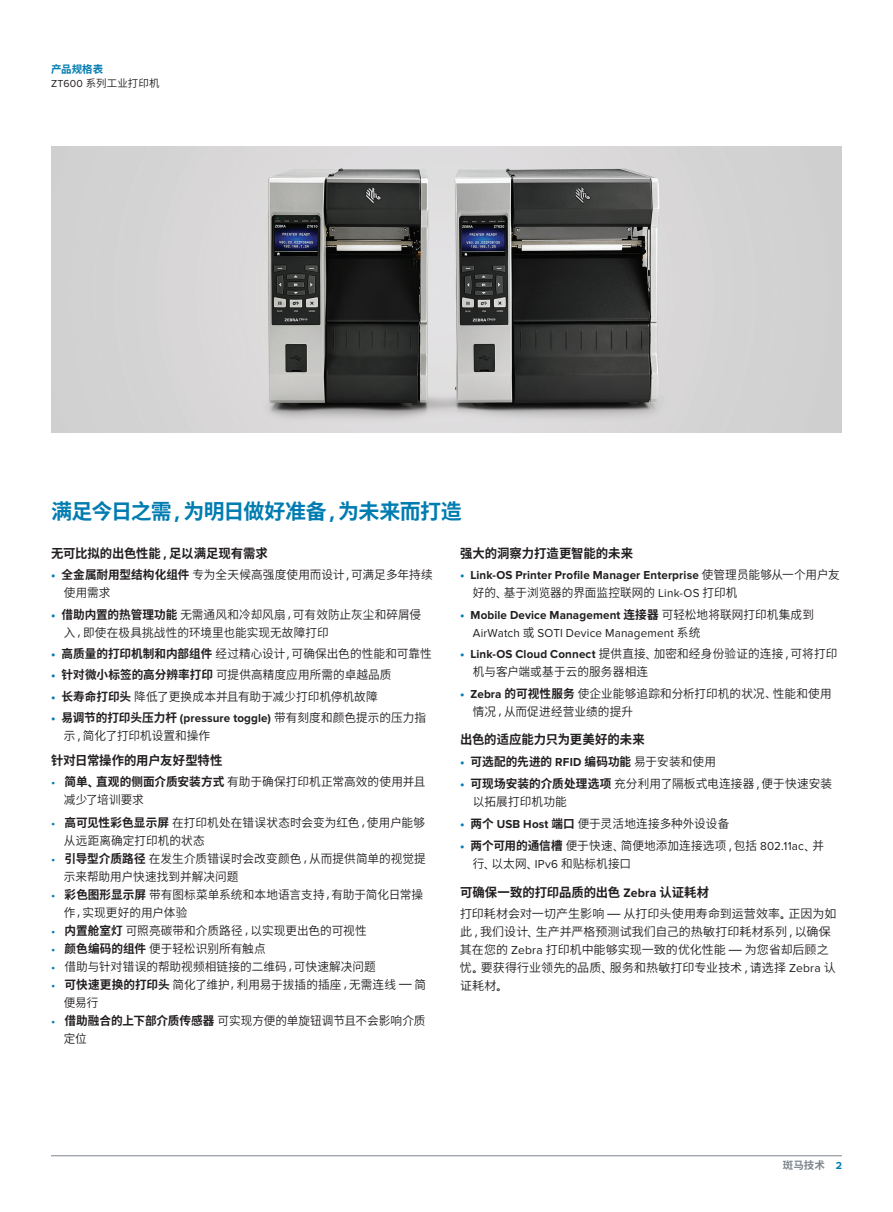
<style>
.page{position:relative;width:893px;height:1212px;background:#fff}
.page>*{position:absolute;margin:0;border:0;box-sizing:border-box;transform-origin:0 0}
.t1{font:700 21px "Source Han Sans CN";letter-spacing:-.035em;color:#007cb1}
.t2{font:700 12.75px "Source Han Sans CN";letter-spacing:-.005em;color:#231f20}
.t3{font:12px/18px "Source Han Sans CN";letter-spacing:.005em;color:#231f20}
.t4{font:700 12px "Proxima Nova";letter-spacing:.01em;color:#231f20}
.t5{font:12px/18px "Proxima Nova";letter-spacing:.015em;color:#231f20}
.t6{font:700 12px "Source Han Sans CN";letter-spacing:.005em;color:#231f20}
.t7{font:10.5px/14.2px "Source Han Sans CN";letter-spacing:.005em;color:#231f20}
.t8{font:700 10.5px "Source Han Sans CN";color:#7e868d}
.s1{font-weight:700;color:#007cb1}
.s2{font-family:"Proxima Nova"}
.s3{font-family:"Microsoft Ya Hei"}
.s4{font-family:"Proxima Nova";font-weight:700;font-size:12.75px;color:#007cb1}
.s5{font-weight:700}
.s6{font-size:12.75px;color:#007cb1}
.s7{font-family:"Source Han Sans CN"}
.s8{font-family:"Source Han Sans CN";font-weight:400}
.s9{font-family:"Proxima Nova";color:#007cb1}
.s10{font-family:"Microsoft Ya Hei";font-weight:700}
.s11{font-weight:700;font-size:12.75px;color:#007cb1}
.s12{font-family:"Source Han Sans CN";font-weight:700}
.s13{font-family:"Microsoft Ya Hei";font-weight:400}
.s14{font-family:"Proxima Nova";font-weight:700}
.s15{font-family:"Proxima Nova";font-size:12.75px;color:#007cb1}
.s16{font-weight:400}
</style>
<div class="page">
<img style="left:51px;top:146px;width:791px;height:287px">
<hr style="left:51px;top:1155px;width:791px;height:1px;background:#7e868d">
<p class="t7" style="left:51px;top:62px;width:110px"><span class="s1">产品规格表<br></span><span class="s2">ZT600</span> 系列工业打印机</p>
<h1 class="t1" style="left:51px;top:500px;width:412px">满足今日之需<span class="s3">，</span>为明日做好准备<span class="s3">，</span>为未来而打造</h1>
<p class="t2" style="left:51px;top:546px;width:218px">无可比拟的出色性能<span class="s3">，</span>足以满足现有需求</p>
<p class="t3" style="left:64px;top:566px;width:370px;text-indent:-13px"><span class="s4">•</span> <span class="s5">全金属耐用型结构化组件</span>专为全天候高强度使用而设计<span class="s3">，</span>可满足多年持续使用需求</p>
<p class="t3" style="left:64px;top:605px;width:359px;text-indent:-13px"><span class="s4">•</span> <span class="s5">借助内置的热管理功能</span>无需通风和冷却风扇<span class="s3">，</span>可有效防止灰尘和碎屑侵入<span class="s3">，</span>即使在极具挑战性的环境里也能实现无故障打印</p>
<p class="t3" style="left:51px;top:645px;width:382px"><span class="s4">•</span> <span class="s5">高质量的打印机制和内部组件</span>经过精心设计<span class="s3">，</span>可确保出色的性能和可靠性</p>
<p class="t3" style="left:51px;top:666px;width:342px"><span class="s4">•</span> <span class="s5">针对微小标签的高分辨率打印</span>可提供高精度应用所需的卓越品质</p>
<p class="t3" style="left:51px;top:687px;width:328px"><span class="s4">•</span> <span class="s5">长寿命打印头</span>降低了更换成本并且有助于减少打印机停机故障</p>
<p class="t4" style="left:51px;top:711px;width:377px"><span class="s6">•</span> <span class="s7">易调节的打印头压力杆</span> (pressure toggle) <span class="s8">带有刻度和颜色提示的压力指</span></p>
<p class="t3" style="left:64px;top:727px;width:148px">示<span class="s3">，</span>简化了打印机设置和操作</p>
<p class="t2" style="left:51px;top:753px;width:173px">针对日常操作的用户友好型特性</p>
<p class="t3" style="left:64px;top:773px;width:363px;text-indent:-13px"><span class="s9">•</span> <span class="s5">简单</span><span class="s10">、</span><span class="s5">直观的侧面介质安装方式</span>有助于确保打印机正常高效的使用并且减少了培训要求</p>
<p class="t3" style="left:64px;top:813px;width:363px;text-indent:-13px"><span class="s9">•</span> <span class="s5">高可见性彩色显示屏</span>在打印机处在错误状态时会变为红色<span class="s3">，</span>使用户能够从远距离确定打印机的状态</p>
<p class="t3" style="left:64px;top:849px;width:364px;text-indent:-13px"><span class="s9">•</span> <span class="s5">引导型介质路径</span>在发生介质错误时会改变颜色<span class="s3">，</span>从而提供简单的视觉提示来帮助用户快速找到并解决问题</p>
<p class="t3" style="left:64px;top:885px;width:361px;text-indent:-13px"><span class="s9">•</span> <span class="s5">彩色图形显示屏</span>带有图标菜单系统和本地语言支持<span class="s3">，</span>有助于简化日常操作<span class="s3">，</span>实现更好的用户体验</p>
<p class="t3" style="left:51px;top:921px;width:317px"><span class="s9">•</span> <span class="s5">内置舱室灯</span>可照亮碳带和介质路径<span class="s3">，</span>以实现更出色的可视性</p>
<p class="t3" style="left:51px;top:939px;width:216px"><span class="s9">•</span> <span class="s5">颜色编码的组件</span>便于轻松识别所有触点</p>
<p class="t3" style="left:51px;top:957px;width:326px"><span class="s9">•</span> 借助与针对错误的帮助视频相链接的二维码<span class="s3">，</span>可快速解决问题</p>
<p class="t3" style="left:64px;top:975px;width:364px;text-indent:-13px"><span class="s9">•</span> <span class="s5">可快速更换的打印头</span>简化了维护<span class="s3">，</span>利用易于拔插的插座<span class="s3">，</span>无需连线 <span class="s3">—</span> 简便易行</p>
<p class="t3" style="left:64px;top:1011px;width:363px;text-indent:-13px"><span class="s9">•</span> <span class="s5">借助融合的上下部介质传感器</span>可实现方便的单旋钮调节且不会影响介质定位</p>
<p class="t2" style="left:460px;top:546px;width:175px">强大的洞察力打造更智能的未来</p>
<p class="t4" style="left:460px;top:568px;width:381px"><span class="s6">•</span> Link-OS Printer Profile Manager Enterprise <span class="s8">使管理员能够从一个用户友</span></p>
<p class="t3" style="left:473px;top:584px;width:266px">好的<span class="s3">、</span>基于浏览器的界面监控联网的 <span class="s2">Link-OS</span> 打印机</p>
<p class="t5" style="left:473px;top:606px;width:343px;text-indent:-13px"><span class="s11">•</span> <span class="s5">Mobile Device Management</span> <span class="s12">连接器</span><span class="s7">可轻松地将联网打印机集成到<br></span>AirWatch <span class="s7">或</span> SOTI Device Management <span class="s7">系统</span></p>
<p class="t4" style="left:460px;top:647px;width:379px"><span class="s6">•</span> Link-OS Cloud Connect <span class="s8">提供直接</span><span class="s13">、</span><span class="s8">加密和经身份验证的连接</span><span class="s13">，</span><span class="s8">可将打印</span></p>
<p class="t3" style="left:473px;top:663px;width:177px">机与客户端或基于云的服务器相连</p>
<p class="t3" style="left:473px;top:684px;width:360px;text-indent:-13px"><span class="s4">•</span> <span class="s14">Zebra</span> <span class="s5">的可视性服务</span>使企业能够追踪和分析打印机的状况<span class="s3">、</span>性能和使用情况<span class="s3">，</span>从而促进经营业绩的提升</p>
<p class="t2" style="left:460px;top:732px;width:186px">出色的适应能力只为更美好的未来</p>
<p class="t6" style="left:460px;top:754px;width:258px"><span class="s15">•</span> 可选配的先进的 <span class="s2">RFID</span> 编码功能<span class="s16">易于安装和使用</span></p>
<p class="t3" style="left:473px;top:775px;width:361px;text-indent:-13px"><span class="s4">•</span> <span class="s5">可现场安装的介质处理选项</span>充分利用了隔板式电连接器<span class="s3">，</span>便于快速安装以拓展打印机功能</p>
<p class="t3" style="left:460px;top:815px;width:271px"><span class="s4">•</span> <span class="s5">两个</span> <span class="s14">USB Host</span> <span class="s5">端口</span>便于灵活地连接多种外设设备</p>
<p class="t3" style="left:473px;top:837px;width:353px;text-indent:-13px"><span class="s4">•</span> <span class="s5">两个可用的通信槽</span>便于快速<span class="s3">、</span>简便地添加连接选项<span class="s3">，</span>包括 <span class="s2">802.11ac</span><span class="s3">、</span>并行<span class="s3">、</span>以太网<span class="s3">、</span><span class="s2">IPv6</span> 和贴标机接口</p>
<p class="t2" style="left:460px;top:885px;width:251px">可确保一致的打印品质的出色 <span class="s2">Zebra</span> 认证耗材</p>
<p class="t3" style="left:460px;top:905px;width:378px">打印耗材会对一切产生影响 <span class="s3">—</span> 从打印头使用寿命到运营效率<span class="s3">。</span>正因为如此<span class="s3">，</span>我们设计<span class="s3">、</span>生产并严格预测试我们自己的热敏打印耗材系列<span class="s3">，</span>以确保其在您的 <span class="s2">Zebra</span> 打印机中能够实现一致的优化性能 <span class="s3">—</span> 为您省却后顾之忧<span class="s3">。</span>要获得行业领先的品质<span class="s3">、</span>服务和热敏打印专业技术<span class="s3">，</span>请选择 <span class="s2">Zebra</span> 认证耗材<span class="s3">。</span></p>
<p class="t8" style="left:783px;top:1160px;width:61px">斑马技术 <span class="s9">2</span></p>
</div>
